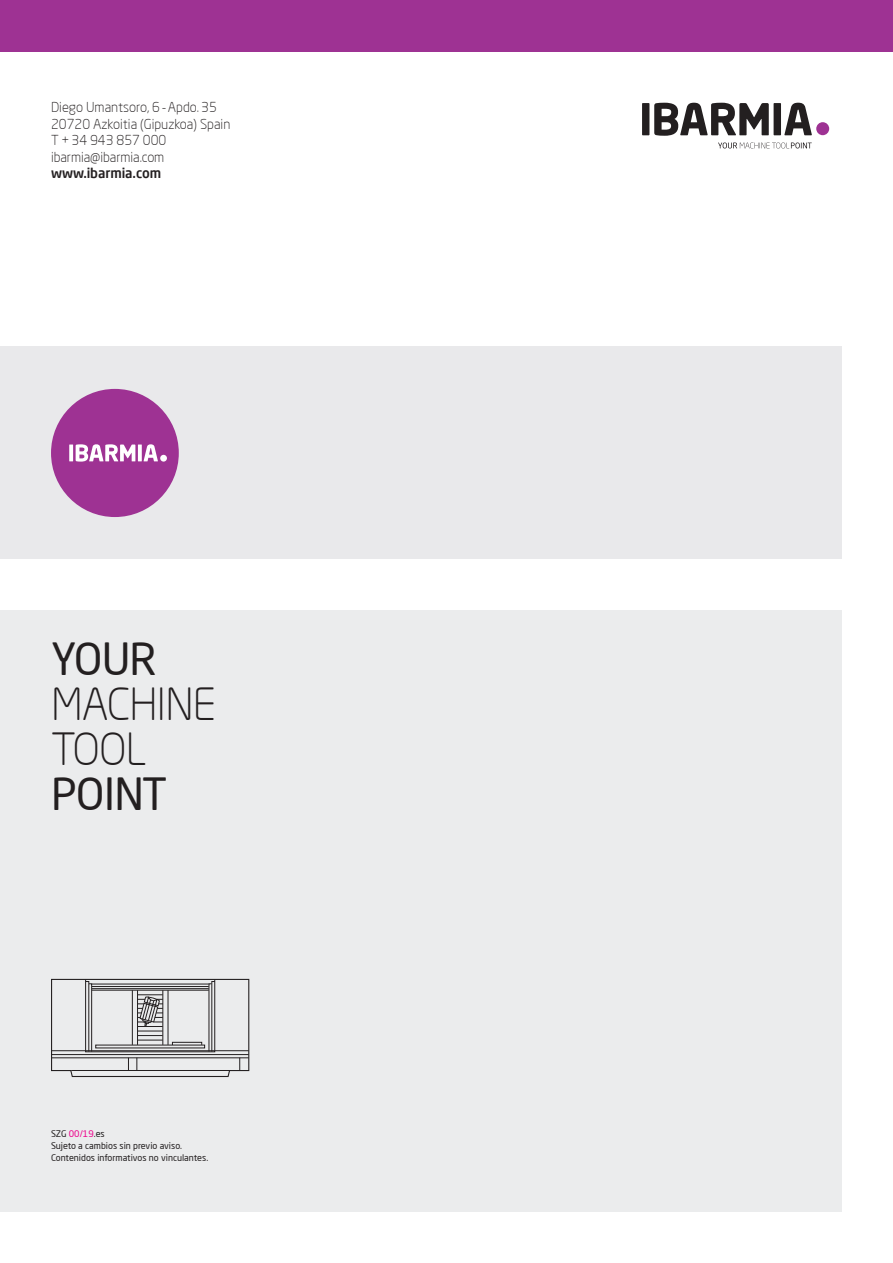
<style>
.page{position:relative;width:893px;height:1263px;background:#fff}
.page>*{position:absolute;margin:0;border:0;box-sizing:border-box;transform-origin:0 0}
.t1{font:300 43.5px/45px "Neo Sans Pro";letter-spacing:-.02em;color:#231f20}
.t2{font:43.5px "Neo Sans Pro";letter-spacing:-.02em;color:#231f20}
.t3{font:300 13.5px/16.5px "Neo Sans Pro";color:#231f20}
.t4{font:500 13.5px "Neo Sans Pro";letter-spacing:-.005em;color:#231f20}
.t5{font:9px/12px "Neo Sans Pro";color:#231f20}
.s1{color:#ed028c}
</style>
<div class="page">
<div style="left:0;top:347px;width:842px;height:212px;background:#e6e7e9"></div>
<div style="left:0;top:610px;width:842px;height:602px;background:#e9eaeb"></div>
<svg style="left:51px;top:978px;width:199px;height:99px"></svg>
<svg style="left:718px;top:142px;width:94px;height:6px"></svg>
<svg style="left:654px;top:103px;width:115px;height:33px"></svg>
<div style="left:642px;top:103px;width:7px;height:32px;background:#231f20"></div>
<div style="left:774px;top:103px;width:7px;height:32px;background:#231f20"></div>
<div style="left:816px;top:122px;width:13px;height:13px;background:#9e3293;border-radius:50%"></div>
<svg style="left:784px;top:103px;width:28px;height:32px"></svg>
<div style="left:51px;top:389px;width:128px;height:128px;background:#9e3293;border-radius:50%"></div>
<div style="left:160px;top:455px;width:7px;height:7px;background:#fff;border-radius:50%"></div>
<svg style="left:76px;top:444px;width:59px;height:18px"></svg>
<svg style="left:69px;top:444px;width:4px;height:17px"></svg>
<svg style="left:138px;top:444px;width:4px;height:17px"></svg>
<svg style="left:144px;top:444px;width:14px;height:17px"></svg>
<div style="left:0;top:0;width:893px;height:51px;background:#9e3293"></div>
<p class="t3" style="left:51px;top:99px;width:181px">Diego Umantsoro, 6 - Apdo. 35<br>20720 Azkoitia (Gipuzkoa) Spain<br>T + 34 943 857 000 ibarmia@ibarmia.com</p>
<p class="t4" style="left:51px;top:165px;width:112px">www.ibarmia.com</p>
<h1 class="t2" style="left:51px;top:633px;width:107px">YOUR</h1>
<h1 class="t1" style="left:51px;top:681px;width:167px">MACHINE<br>TOOL</h1>
<h1 class="t2" style="left:51px;top:768px;width:118px">POINT</h1>
<p class="t5" style="left:51px;top:1127px;width:159px">SZG <span class="s1">00/19</span>.es<br>Sujeto a cambios sin previo aviso.<br>Contenidos informativos no vinculantes.</p>
</div>
